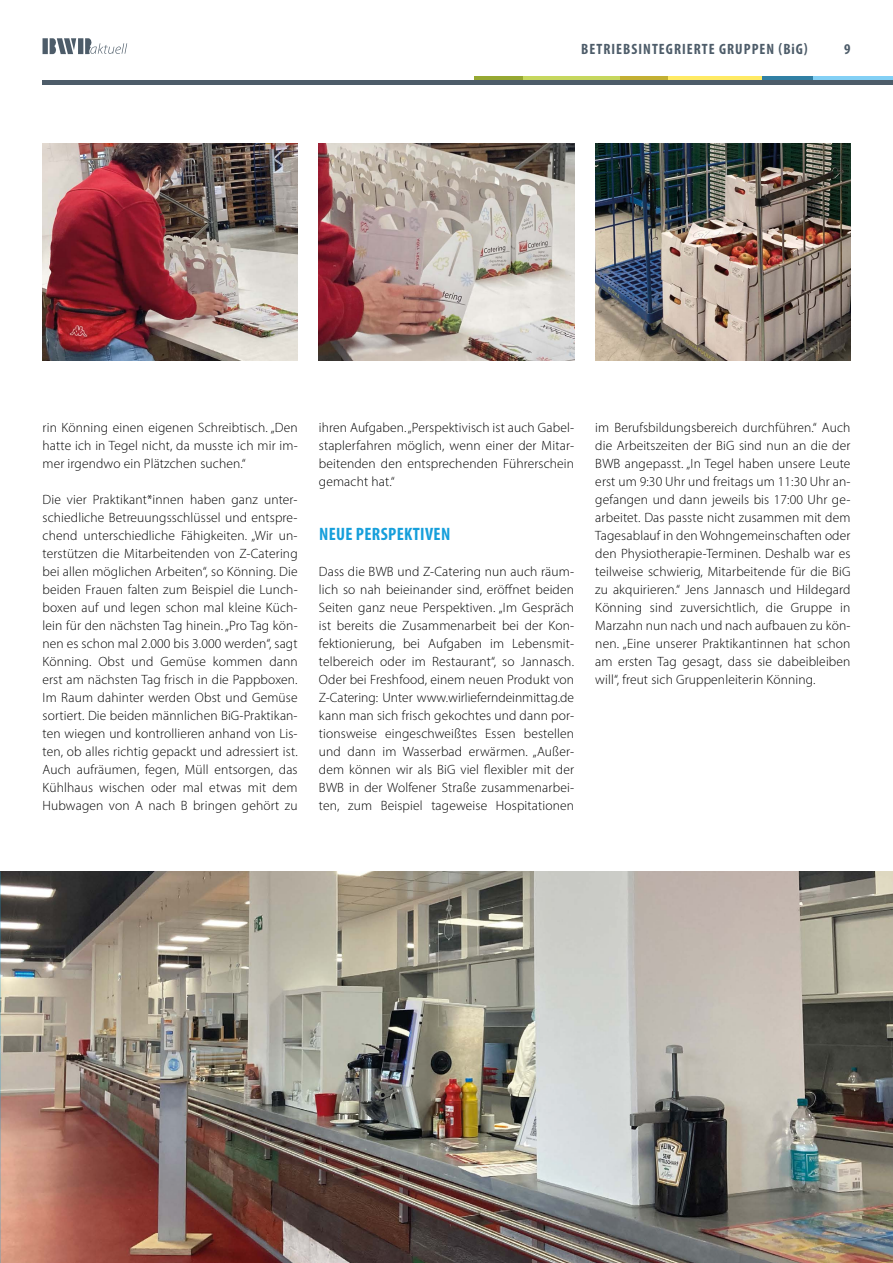
<style>
.page{position:relative;width:893px;height:1263px;background:#fff}
.page>*{position:absolute;margin:0;border:0;box-sizing:border-box;transform-origin:0 0}
.t1{font:700 condensed 18px "Myriad Pro";letter-spacing:.02em;color:#169fdb}
.t2{font:700 condensed 15px "Myriad Pro";letter-spacing:.07em;color:#4d5c69}
.t3{font:300 13.5px/18px "Myriad Pro";letter-spacing:.01em;color:#000;text-align:justify}
</style>
<div class="page">
<svg style="left:813px;top:77px;width:80px;height:4px"></svg>
<svg style="left:762px;top:77px;width:51px;height:4px"></svg>
<svg style="left:667px;top:77px;width:95px;height:4px"></svg>
<svg style="left:620px;top:77px;width:47px;height:4px"></svg>
<svg style="left:522px;top:77px;width:98px;height:4px"></svg>
<svg style="left:474px;top:77px;width:48px;height:4px"></svg>
<hr style="left:43px;top:81px;width:850px;height:4px;background:#4d5c69">
<svg style="left:43px;top:38px;width:85px;height:17px"></svg>
<img style="left:0;top:872px;width:893px;height:391px">
<img style="left:43px;top:144px;width:255px;height:216px">
<img style="left:319px;top:144px;width:255px;height:216px">
<img style="left:595px;top:144px;width:255px;height:216px">
<p class="t2" style="left:581px;top:39px;width:228px">BETRIEBSINTEGRIERTE GRUPPEN (BiG)</p>
<p class="t2" style="left:844px;top:39px;width:8px">9</p>
<p class="t3" style="left:43px;top:418px;width:257px">rin Könning einen eigenen Schreibtisch. „Den hatte ich in Tegel nicht, da musste ich mir im&shy;mer irgendwo ein Plätzchen suchen.“</p>
<p class="t3" style="left:43px;top:490px;width:257px">Die vier Praktikant*innen haben ganz unter&shy;schiedliche Betreuungsschlüssel und entspre&shy;chend unterschiedliche Fähigkeiten. „Wir un&shy;terstützen die Mitarbeitenden von Z-Catering bei allen möglichen Arbeiten“, so Könning. Die beiden Frauen falten zum Beispiel die Lunch&shy;boxen auf und legen schon mal kleine Küch&shy;lein für den nächsten Tag hinein. „Pro Tag kön&shy;nen es schon mal 2.000 bis 3.000 werden“, sagt Könning. Obst und Gemüse kommen dann erst am nächsten Tag frisch in die Pappboxen.<br>Im Raum dahinter werden Obst und Gemüse sortiert. Die beiden männlichen BiG-Praktikan&shy;ten wiegen und kontrollieren anhand von Lis&shy;ten, ob alles richtig gepackt und adressiert ist.<br>Auch aufräumen, fegen, Müll entsorgen, das Kühlhaus wischen oder mal etwas mit dem Hubwagen von A nach B bringen gehört zu</p>
<p class="t3" style="left:319px;top:418px;width:257px">ihren Aufgaben. „Perspektivisch ist auch Gabel&shy;staplerfahren möglich, wenn einer der Mitar&shy;beitenden den entsprechenden Führerschein gemacht hat.“</p>
<h1 class="t1" style="left:319px;top:523px;width:133px">NEUE PERSPEKTIVEN</h1>
<p class="t3" style="left:319px;top:562px;width:257px">Dass die BWB und Z-Catering nun auch räum&shy;lich so nah beieinander sind, eröffnet beiden Seiten ganz neue Perspektiven. „Im Gespräch ist bereits die Zusammenarbeit bei der Kon&shy;fektionierung, bei Aufgaben im Lebensmit&shy;telbereich oder im Restaurant“, so Jannasch.<br>Oder bei Freshfood, einem neuen Produkt von Z-Catering: Unter www.wirlieferndeinmittag.de kann man sich frisch gekochtes und dann por&shy;tionsweise eingeschweißtes Essen bestellen und dann im Wasserbad erwärmen. „Außer&shy;dem können wir als BiG viel flexibler mit der BWB in der Wolfener Straße zusammenarbei&shy;ten, zum Beispiel tageweise Hospitationen</p>
<p class="t3" style="left:595px;top:418px;width:257px">im Berufsbildungsbereich durchführen.“ Auch die Arbeitszeiten der BiG sind nun an die der BWB angepasst. „In Tegel haben unsere Leute erst um 9:30 Uhr und freitags um 11:30 Uhr an&shy;gefangen und dann jeweils bis 17:00 Uhr ge&shy;arbeitet. Das passte nicht zusammen mit dem Tagesablauf in den Wohngemeinschaften oder den Physiotherapie-Terminen. Deshalb war es teilweise schwierig, Mitarbeitende für die BiG zu akquirieren.“ Jens Jannasch und Hildegard Könning sind zuversichtlich, die Gruppe in Marzahn nun nach und nach aufbauen zu kön&shy;nen. „Eine unserer Praktikantinnen hat schon am ersten Tag gesagt, dass sie dabeibleiben will“, freut sich Gruppenleiterin Könning.</p>
</div>
